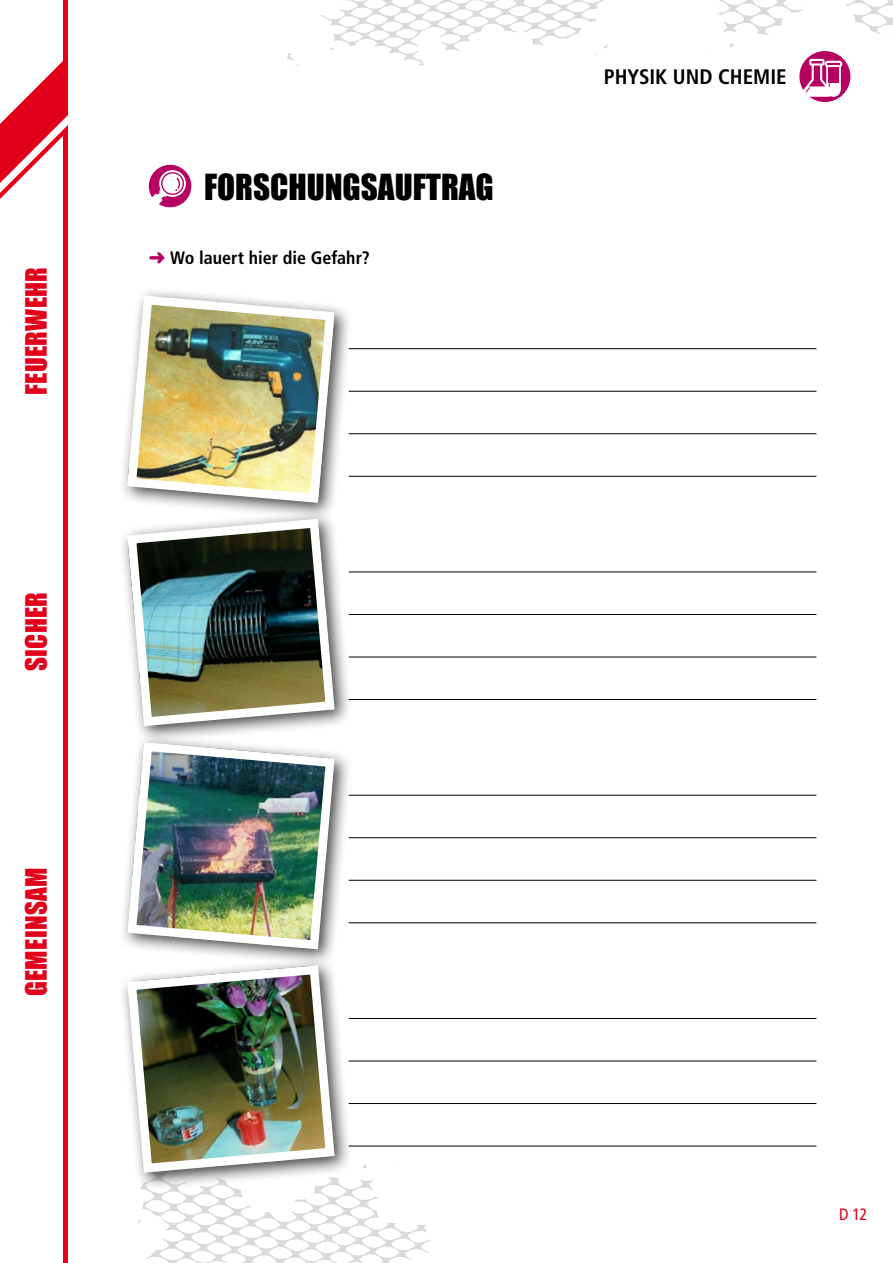
<style>
.page{position:relative;width:893px;height:1263px;background:#fff}
.page>*{position:absolute;margin:0;border:0;box-sizing:border-box;transform-origin:0 0}
.t1{font:33px "Impact";color:#000}
.t2{font:27px "Impact";letter-spacing:.01em;color:#e2001a}
.t3{font:700 condensed 21px "Frutiger LT Std";color:#000}
.t4{font:700 condensed 18px "Frutiger LT Std";color:#000}
.t5{font:condensed 16.5px "Frutiger LT Std";color:#e2001a}
.s1{color:#b60363}
</style>
<div class="page">
<hr style="left:64px;top:0;width:4px;height:98px;background:#e2001a">
<hr style="left:64px;top:130px;width:4px;height:1133px;background:#e2001a">
<svg style="left:0;top:56px;width:68px;height:211px"></svg>
<svg style="left:287px;top:0;width:321px;height:66px"></svg>
<svg style="left:138px;top:1162px;width:292px;height:101px"></svg>
<svg style="left:704px;top:0;width:189px;height:102px"></svg>
<svg style="left:149px;top:165px;width:42px;height:42px"></svg>
<hr style="left:349px;top:348px;width:467px;height:1px;background:#000">
<hr style="left:349px;top:572px;width:467px;height:1px;background:#000">
<hr style="left:349px;top:795px;width:467px;height:1px;background:#000">
<hr style="left:349px;top:1018px;width:467px;height:1px;background:#000">
<hr style="left:349px;top:433px;width:467px;height:1px;background:#000">
<hr style="left:349px;top:657px;width:467px;height:1px;background:#000">
<hr style="left:349px;top:880px;width:467px;height:1px;background:#000">
<hr style="left:349px;top:1103px;width:467px;height:1px;background:#000">
<hr style="left:349px;top:391px;width:467px;height:1px;background:#000">
<hr style="left:349px;top:614px;width:467px;height:1px;background:#000">
<hr style="left:349px;top:837px;width:467px;height:1px;background:#000">
<hr style="left:349px;top:1060px;width:467px;height:1px;background:#000">
<hr style="left:349px;top:476px;width:467px;height:1px;background:#000">
<hr style="left:349px;top:699px;width:467px;height:1px;background:#000">
<hr style="left:349px;top:922px;width:467px;height:1px;background:#000">
<hr style="left:349px;top:1146px;width:467px;height:1px;background:#000">
<div style="left:119px;top:287px;width:234px;height:234px;background:#000;opacity:.75"></div>
<img style="left:128px;top:302px;width:206px;height:196px">
<div style="left:128px;top:296px;width:206px;height:206px;border:9px solid #fff;border-radius:16px"></div>
<div style="left:119px;top:510px;width:234px;height:234px;background:#000;opacity:.75"></div>
<img style="left:128px;top:526px;width:206px;height:192px">
<div style="left:128px;top:519px;width:206px;height:207px;border:9px solid #fff;border-radius:16px"></div>
<div style="left:119px;top:733px;width:234px;height:234px;background:#000;opacity:.75"></div>
<img style="left:127px;top:742px;width:202px;height:207px">
<div style="left:128px;top:742px;width:206px;height:207px;border:9px solid #fff;border-radius:16px"></div>
<div style="left:119px;top:957px;width:234px;height:234px;background:#000;opacity:.75"></div>
<img style="left:133px;top:966px;width:196px;height:206px">
<div style="left:128px;top:966px;width:206px;height:206px;border:9px solid #fff;border-radius:16px"></div>
<p class="t2" style="left:15px;top:395px;width:129px;rotate:-90deg">FEUERWEHR</p>
<p class="t2" style="left:15px;top:671px;width:81px;rotate:-90deg">SICHER</p>
<p class="t2" style="left:15px;top:996px;width:130px;rotate:-90deg">GEMEINSAM</p>
<p class="t1" style="left:204px;top:161px;width:291px">FORSCHUNGSAUFTRAG</p>
<p class="t4" style="left:149px;top:247px;width:222px"><span class="s1">➜</span> Wo lauert hier die Gefahr?</p>
<p class="t3" style="left:604px;top:64px;width:184px">PHYSIK UND CHEMIE</p>
<p class="t5" style="left:839px;top:1205px;width:30px">D 12</p>
</div>
